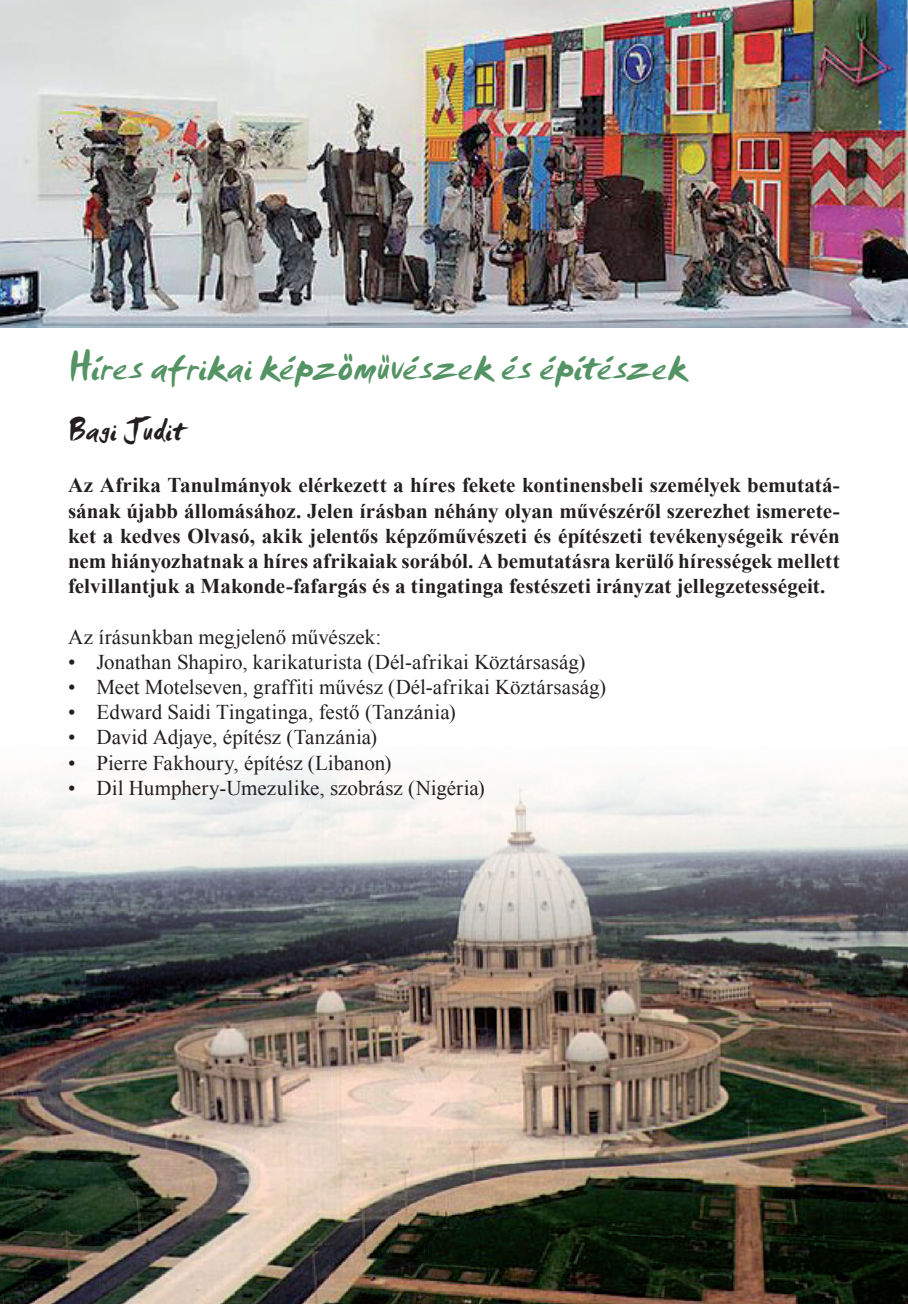
<style>
.page{position:relative;width:908px;height:1304px;background:#fff}
.page>*{position:absolute;margin:0;border:0;box-sizing:border-box;transform-origin:0 0}
.t1{font:40px "Smudger LET pozo";color:#549364}
.t2{font:32px "Smudger LET pozo";letter-spacing:-.005em;color:#231f20}
.t3{font:700 21px/25.2px "Times New Roman";letter-spacing:.005em;color:#231f20;text-align:justify}
.t4{font:21px "Times New Roman";letter-spacing:.005em;color:#231f20}
</style>
<div class="page">
<img style="left:0;top:0;width:907px;height:327px">
<img style="left:0;top:760px;width:907px;height:544px">
<img style="left:412px;top:1164px;width:139px;height:15px">
<h1 class="t1" style="left:68px;top:343px;width:621px">Híres afrikai képzőművészek és építészek</h1>
<h2 class="t2" style="left:68px;top:411px;width:118px">Bagi Judit</h2>
<p class="t3" style="left:68px;top:472px;width:773px">Az Afrik a Tanulmányok elérkezett a híres fekete kontinensbeli személyek bemutatá&shy;sának újabb állomásához. Jelen írásban néhány olyan művészéről szerezhet ismerete&shy;ket a kedves Olvasó, akik jelentős képzőművészeti és építészeti tevékenységeik révén nem hiányozhatnak a híres afrikaiak sorából. A bemutatásra kerülő hírességek mellett felvillantjuk a Makonde-fafargás és a tingatinga festészeti irányzat jellegzetességeit.</p>
<p class="t4" style="left:68px;top:622px;width:314px">Az írásunkban megjelenő művészek:</p>
<p class="t4" style="left:68px;top:648px;width:518px">• Jonathan Shapiro, karikaturista (Dél-afrikai Köztársaság)</p>
<p class="t4" style="left:68px;top:673px;width:539px">• Meet Motelseven, graffiti művész (Dél-afrikai Köztársaság)</p>
<p class="t4" style="left:68px;top:698px;width:389px">• Edward Saidi Tingatinga, festő (Tanzánia)</p>
<p class="t4" style="left:68px;top:723px;width:310px">• David Adjaye, építész (Tanzánia)</p>
<p class="t4" style="left:68px;top:748px;width:325px">• Pierre Fakhoury, építész (Libanon)</p>
<p class="t4" style="left:68px;top:774px;width:418px">• Dil Humphery-Umezulike, szobrász (Nigéria)</p>
</div>
